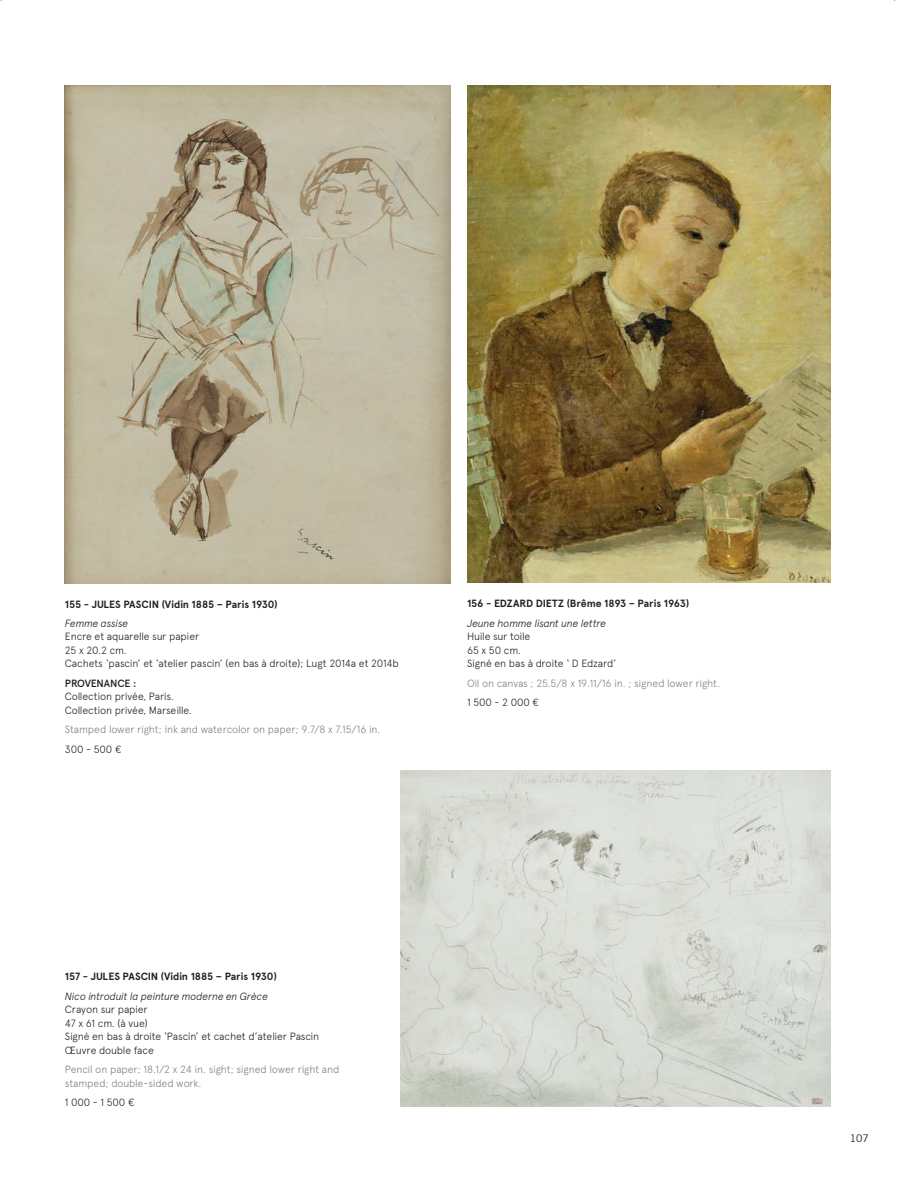
<style>
.page{position:relative;width:915px;height:1189px;background:#fff}
.page>*{position:absolute;margin:0;border:0;box-sizing:border-box;transform-origin:0 0}
.t1{font:300 10.5px/13.5px "Apercu";letter-spacing:-.015em;color:#231f20}
.t2{font:300 10.5px/13.5px "Apercu";letter-spacing:-.015em;color:#808285}
.t3{font:700 10.5px "Apercu";letter-spacing:-.01em;color:#231f20}
.t4{font:italic 300 10.5px "Apercu";letter-spacing:-.02em;color:#231f20}
.t5{font:500 10.5px "Apercu";letter-spacing:-.015em;color:#231f20}
.t6{font:10.5px "Trade Gothic";color:#231f20}
</style>
<div class="page">
<img style="left:65px;top:86px;width:385px;height:497px">
<img style="left:467px;top:86px;width:363px;height:497px">
<img style="left:401px;top:771px;width:429px;height:335px">
<p class="t3" style="left:65px;top:600px;width:214px">155 - JULES PASCIN (Vidin 1885 – Paris 1930)</p>
<p class="t4" style="left:65px;top:619px;width:65px">Femme assise</p>
<p class="t1" style="left:65px;top:631px;width:335px">Encre et aquarelle sur papier<br>25 x 20.2 cm.<br>Cachets ‘pascin’ et ‘atelier pascin’ (en bas à droite); Lugt 2014a et 2014b</p>
<p class="t5" style="left:65px;top:677px;width:73px">PROVENANCE :</p>
<p class="t1" style="left:65px;top:691px;width:128px">Collection privée, Paris.<br>Collection privée, Marseille.</p>
<p class="t2" style="left:65px;top:724px;width:317px">Stamped lower right; ink and watercolor on paper; 9.7/8 x 7.15/16 in.</p>
<p class="t1" style="left:65px;top:743px;width:58px">300 - 500 €</p>
<p class="t3" style="left:467px;top:600px;width:224px">156 - EDZARD DIETZ (Brême 1893 – Paris 1963)</p>
<p class="t4" style="left:467px;top:619px;width:141px">Jeune homme lisant une lettre</p>
<p class="t1" style="left:467px;top:631px;width:151px">Huile sur toile<br>65 x 50 cm.<br>Signé en bas à droite ‘ D Edzard’</p>
<p class="t2" style="left:467px;top:677px;width:254px">Oil on canvas ; 25.5/8 x 19.11/16 in. ; signed lower right.</p>
<p class="t1" style="left:467px;top:697px;width:73px">1 500 - 2 000 €</p>
<p class="t3" style="left:65px;top:973px;width:213px">157 - JULES PASCIN (Vidin 1885 – Paris 1930)</p>
<p class="t4" style="left:65px;top:992px;width:205px">Nico introduit la peinture moderne en Grèce</p>
<p class="t1" style="left:65px;top:1004px;width:256px">Crayon sur papier<br>47 x 61 cm. (à vue)<br>Signé en bas à droite ‘Pascin’ et cachet d’atelier Pascin<br>Œuvre double face</p>
<p class="t2" style="left:65px;top:1064px;width:276px">Pencil on paper; 18.1/2 x 24 in. sight; signed lower right and stamped; double-sided work.</p>
<p class="t1" style="left:65px;top:1096px;width:71px">1 000 - 1 500 €</p>
<p class="t6" style="left:849px;top:1135px;width:21px">107</p>
</div>
